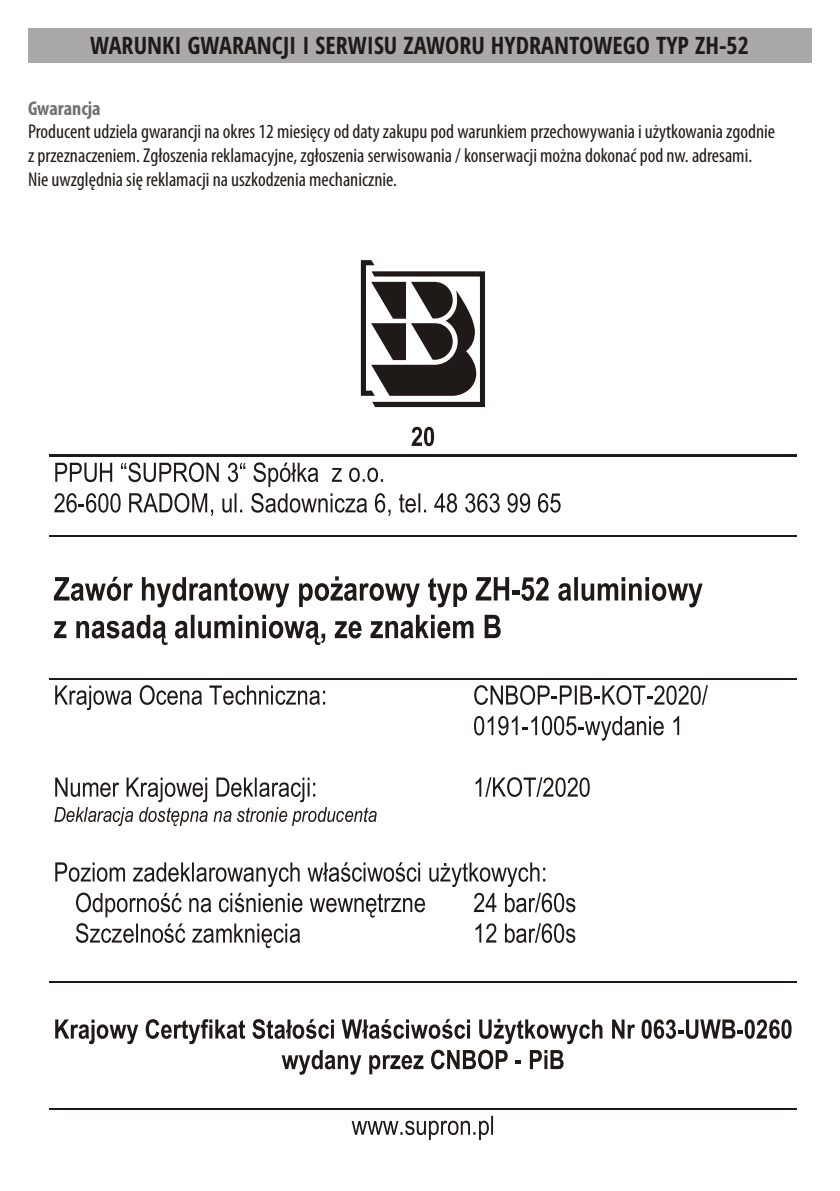
<style>
.page{position:relative;width:840px;height:1191px;background:#fff}
.page>*{position:absolute;margin:0;border:0;box-sizing:border-box;transform-origin:0 0}
.t1{font:700 condensed 24px "Open Sans";color:#1f1a17}
.t2{font:condensed 20px/23.8px "Myriad Pro";color:#1f1a17}
.t3{font:700 condensed 20px "Myriad Pro";color:#737070}
</style>
<div class="page">
<div style="left:29px;top:29px;width:782px;height:34px;background:#aba8a8"></div>
<svg style="left:411px;top:427px;width:23px;height:19px"></svg>
<hr style="left:49px;top:454px;width:747px;height:2px;background:#1f1a17">
<svg style="left:55px;top:462px;width:328px;height:25px"></svg>
<svg style="left:54px;top:493px;width:159px;height:23px"></svg>
<svg style="left:222px;top:493px;width:20px;height:19px"></svg>
<svg style="left:251px;top:493px;width:206px;height:23px"></svg>
<svg style="left:465px;top:493px;width:95px;height:19px"></svg>
<hr style="left:49px;top:535px;width:747px;height:2px;background:#1f1a17">
<svg style="left:54px;top:576px;width:648px;height:31px"></svg>
<svg style="left:54px;top:615px;width:446px;height:30px"></svg>
<hr style="left:49px;top:678px;width:747px;height:1px;background:#1f1a17">
<svg style="left:55px;top:685px;width:270px;height:25px"></svg>
<svg style="left:474px;top:685px;width:233px;height:20px"></svg>
<svg style="left:474px;top:716px;width:204px;height:24px"></svg>
<svg style="left:475px;top:777px;width:114px;height:20px"></svg>
<svg style="left:54px;top:777px;width:322px;height:49px"></svg>
<svg style="left:55px;top:862px;width:520px;height:55px"></svg>
<svg style="left:76px;top:923px;width:224px;height:25px"></svg>
<svg style="left:475px;top:923px;width:100px;height:20px"></svg>
<hr style="left:49px;top:981px;width:747px;height:1px;background:#1f1a17">
<svg style="left:55px;top:1019px;width:83px;height:25px"></svg>
<svg style="left:146px;top:1019px;width:99px;height:25px"></svg>
<svg style="left:612px;top:1019px;width:22px;height:19px"></svg>
<svg style="left:641px;top:1019px;width:150px;height:19px"></svg>
<svg style="left:252px;top:1018px;width:350px;height:56px"></svg>
<hr style="left:49px;top:1108px;width:747px;height:1px;background:#1f1a17">
<svg style="left:351px;top:1115px;width:141px;height:25px"></svg>
<svg style="left:360px;top:260px;width:125px;height:147px"></svg>
<p class="t1" style="left:90px;top:35px;width:659px">WARUNKI GWARANCJI I SERWISU ZAWORU HYDRANTOWEGO TYP ZH-52</p>
<p class="t3" style="left:28px;top:99px;width:74px">Gwarancja</p>
<p class="t2" style="left:28px;top:121px;width:748px">Producent udziela gwarancji na okres 12 miesiêcy od daty zakupu pod warunkiem przechowywania i u¿ytkowania zgodnie z przeznaczeniem. Zg³oszenia reklamacyjne, zg³oszenia serwisowania / konserwacji mo¿na dokonaæ pod nw. adresami.<br>Nie uwzglêdnia siê reklamacji na uszkodzenia mechanicznie.</p>
</div>
